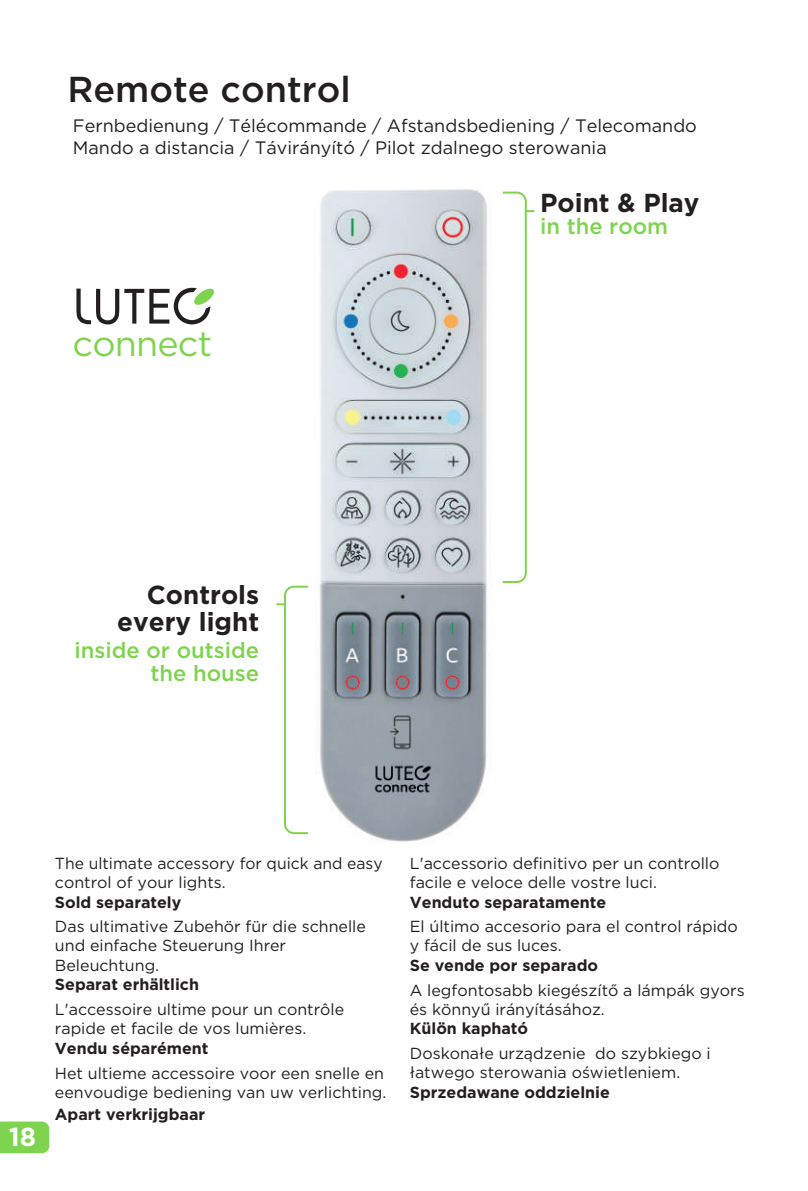
<style>
.page{position:relative;width:808px;height:1191px;background:#fff}
.page>*{position:absolute;margin:0;border:0;box-sizing:border-box;transform-origin:0 0}
.t1{font:500 36px "Gotham";color:#231f20}
.t2{font:35px "Gotham";letter-spacing:-.02em;color:#7fd44f}
.t3{font:700 26px/27px "Gotham";color:#231f20;text-align:right}
.t4{font:700 26px "Gotham";color:#fff}
.t5{font:500 22px/22.6px "Gotham";color:#7fd44f;text-align:right}
.t6{font:18px/22.6px "Gotham";color:#231f20}
.t7{font:16px/19.2px "Gotham";color:#231f20}
.t8{font:700 16px "Gotham";color:#231f20}
</style>
<div class="page">
<div style="left:0;top:1121px;width:49px;height:32px;background:#7fd44f"></div>
<img style="left:320px;top:189px;width:167px;height:653px">
<svg style="left:502px;top:191px;width:32px;height:392px"></svg>
<svg style="left:276px;top:585px;width:32px;height:250px"></svg>
<svg style="left:76px;top:288px;width:138px;height:36px"></svg>
<h1 class="t1" style="left:68px;top:65px;width:285px">Remote control</h1>
<p class="t6" style="left:73px;top:114px;width:625px">Fernbedienung / Télécommande / Afstandsbediening / Telecomando<br>Mando a distancia / Távirányító / Pilot zdalnego sterowania</p>
<h3 class="t3" style="left:540px;top:189px;width:161px">Point &amp; Play</h3>
<h3 class="t5" style="left:540px;top:215px;width:129px">in the room</h3>
<h2 class="t2" style="left:73px;top:321px;width:141px">connect</h2>
<h3 class="t3" style="left:117px;top:581px;width:143px">Controls every light</h3>
<h3 class="t5" style="left:75px;top:639px;width:186px">inside or outside the house</h3>
<h3 class="t4" style="left:9px;top:1122px;width:29px">18</h3>
<p class="t7" style="left:55px;top:853px;width:329px">The ultimate accessory for quick and easy control of your lights.</p>
<p class="t8" style="left:55px;top:891px;width:128px">Sold separately</p>
<p class="t7" style="left:55px;top:916px;width:312px">Das ultimative Zubehör für die schnelle und einfache Steuerung Ihrer<br>Beleuchtung.</p>
<p class="t8" style="left:55px;top:974px;width:146px">Separat erhältlich</p>
<p class="t7" style="left:55px;top:999px;width:291px">L'accessoire ultime pour un contrôle rapide et facile de vos lumières.</p>
<p class="t8" style="left:55px;top:1037px;width:155px">Vendu séparément</p>
<p class="t7" style="left:55px;top:1063px;width:333px">Het ultieme accessoire voor een snelle en eenvoudige bediening van uw verlichting.</p>
<p class="t8" style="left:55px;top:1103px;width:152px">Apart verkrijgbaar</p>
<p class="t7" style="left:410px;top:853px;width:311px">L'accessorio definitivo per un controllo facile e veloce delle vostre luci.</p>
<p class="t8" style="left:410px;top:891px;width:198px">Venduto separatamente</p>
<p class="t7" style="left:410px;top:916px;width:330px">El último accesorio para el control rápido y fácil de sus luces.</p>
<p class="t8" style="left:410px;top:954px;width:190px">Se vende por separado</p>
<p class="t7" style="left:410px;top:980px;width:336px">A legfontosabb kiegészítő a lámpák gyors és könnyű irányításához.</p>
<p class="t8" style="left:410px;top:1018px;width:120px">Külön kapható</p>
<p class="t7" style="left:410px;top:1043px;width:302px">Doskonałe urządzenie do szybkiego i łatwego sterowania oświetleniem.</p>
<p class="t8" style="left:410px;top:1081px;width:201px">Sprzedawane oddzielnie</p>
</div>
